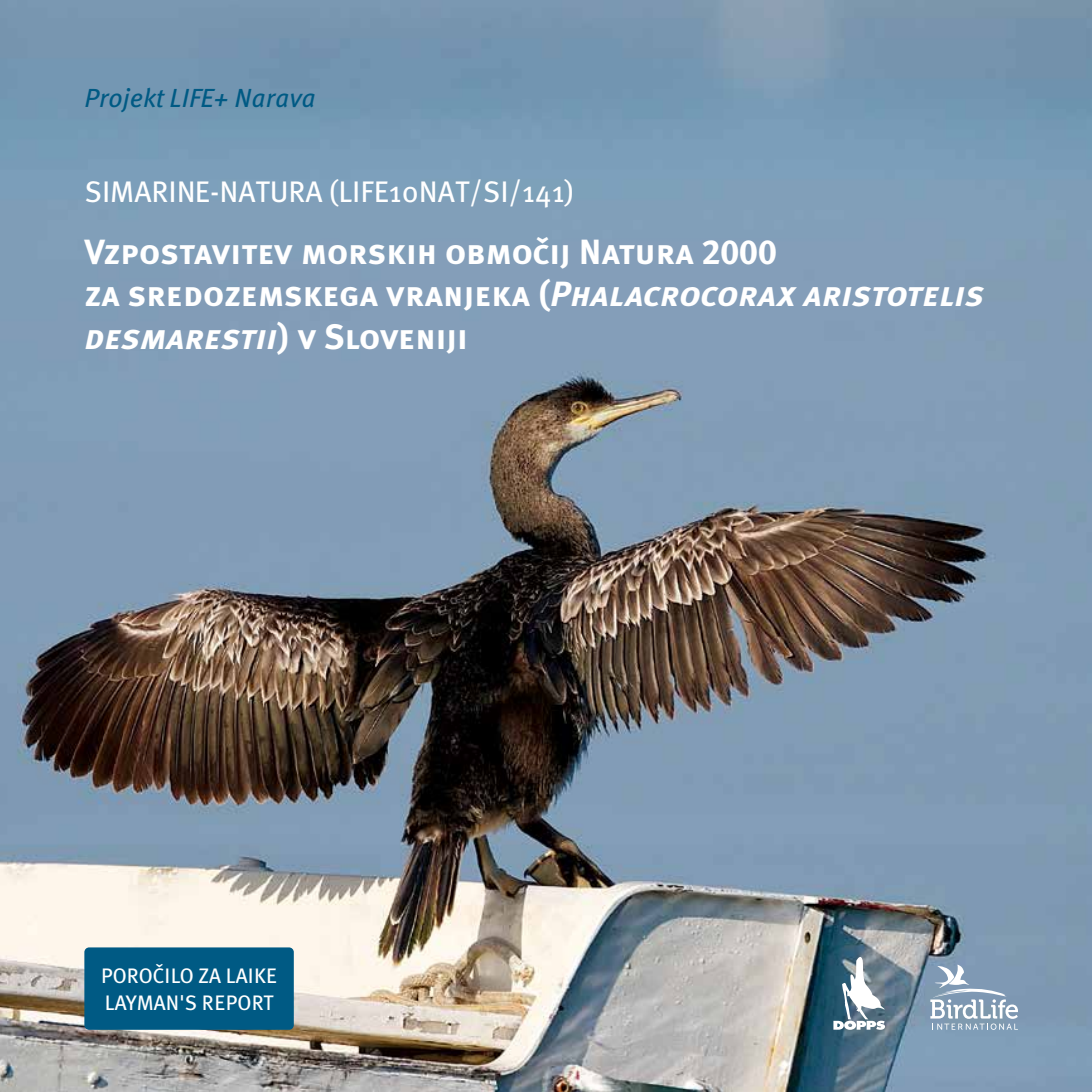
<style>
.page{position:relative;width:1092px;height:1092px;background:#fff}
.page>*{position:absolute;margin:0;border:0;box-sizing:border-box;transform-origin:0 0}
.t1{font:35px/42.5px "Meta Bold Caps";color:#fff}
.t2{font:29.75px "FF Meta Pro";color:#fff}
.t3{font:italic 26.25px "FF Meta Pro";color:#005a84}
.t4{font:21px/26.9px "Meta Book Caps";color:#fff}
.s1{font-style:italic}
</style>
<div class="page">
<img style="left:0;top:0;width:1091px;height:1091px">
<svg style="left:833px;top:956px;width:52px;height:73px"></svg>
<svg style="left:930px;top:964px;width:87px;height:65px;background:#9aafc3"></svg>
<div style="left:84px;top:947px;width:210px;height:82px;background:#005a84;border-radius:5px"></div>
<p class="t3" style="left:84px;top:78px;width:233px">Projekt LIFE+ Narava</p>
<p class="t2" style="left:84px;top:169px;width:491px">SIMARINE-NATURA (LIFE10NAT/SI/141)</p>
<p class="t1" style="left:84px;top:230px;width:901px">Vzpostavitev morskih območij Natura 2000<br>za sredozemskega vranjeka (<span class="s1">Phalacrocorax aristotelis desmarestii</span>) v Sloveniji</p>
<p class="t4" style="left:101px;top:962px;width:177px">POROČILO ZA LAIKE<br>LAYMAN'S REPORT</p>
</div>
